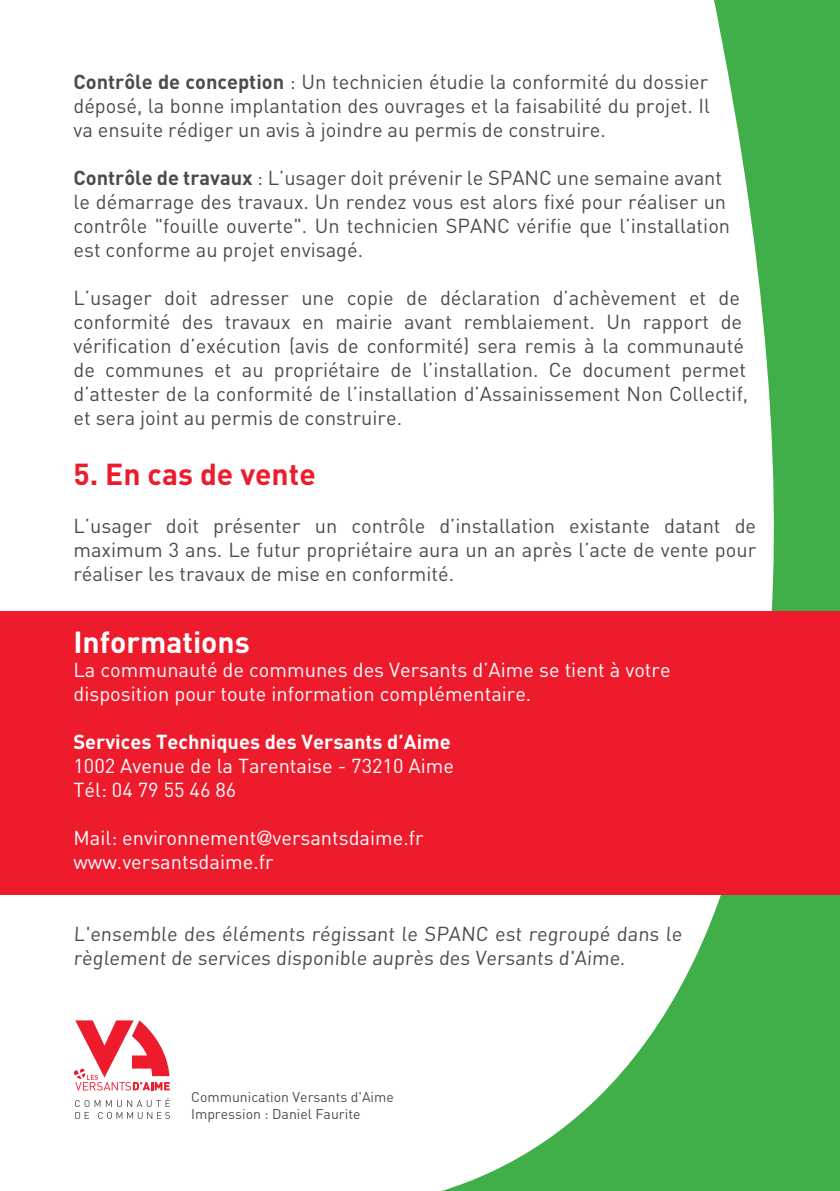
<style>
.page{position:relative;width:840px;height:1191px;background:#fff}
.page>*{position:absolute;margin:0;border:0;box-sizing:border-box;transform-origin:0 0}
.t1{font:700 30px "Din Euro T";color:#ee1b2d}
.t2{font:700 30px "Din Euro T";color:#fff}
.t3{font:20px/24px "Din Euro T";color:#4b4c4d}
.t4{font:20px/24px "Din Euro T";color:#fff}
.t5{font:700 20px "Din Euro T";color:#fff}
.t6{font:14px "Din Euro T";color:#4b4c4d}
.s1{font-weight:700}
</style>
<div class="page">
<svg style="left:442px;top:0;width:397px;height:1191px"></svg>
<div style="left:0;top:611px;width:839px;height:284px;background:#ee1b2d"></div>
<svg style="left:74px;top:1020px;width:96px;height:70px"></svg>
<svg style="left:75px;top:1097px;width:95px;height:22px"></svg>
<p class="t3" style="left:73px;top:70px;width:637px;text-align:justify"><span class="s1">Contrôle de conception</span> : Un technicien étudie la conformité du dossier déposé, la bonne implantation des ouvrages et la faisabilité du projet. Il va ensuite rédiger un avis à joindre au permis de construire.</p>
<p class="t3" style="left:73px;top:166px;width:658px"><span class="s1">Contrôle de travaux</span> : L’usager doit prévenir le SPANC une semaine avant le démarrage des travaux. Un rendez vous est alors fixé pour réaliser un contrôle "fouille ouverte". Un technicien SPANC vérifie que l’installation est conforme au projet envisagé.</p>
<p class="t3" style="left:73px;top:286px;width:676px">L’usager doit adresser une copie de déclaration d’achèvement et de conformité des travaux en mairie avant remblaiement. Un rapport de vérification d’exécution (avis de conformité) sera remis à la communauté de communes et au propriétaire de l’installation. Ce document permet d’attester de la conformité de l’installation d’Assainissement Non Collectif, et sera joint au permis de construire.</p>
<p class="t1" style="left:73px;top:455px;width:244px">5. En cas de vente</p>
<p class="t3" style="left:73px;top:514px;width:684px;text-align:justify">L’usager doit présenter un contrôle d’installation existante datant de maximum 3 ans. Le futur propriétaire aura un an après l’acte de vente pour réaliser les travaux de mise en conformité.</p>
<p class="t2" style="left:73px;top:622px;width:178px">Informations</p>
<p class="t4" style="left:73px;top:657px;width:598px">La communauté de communes des Versants d’Aime se tient à votre disposition pour toute information complémentaire.</p>
<p class="t5" style="left:73px;top:728px;width:378px">Services Techniques des Versants d’Aime</p>
<p class="t4" style="left:73px;top:753px;width:382px">1002 Avenue de la Tarentaise - 73210 Aime</p>
<p class="t4" style="left:73px;top:777px;width:164px">Tél: 04 79 55 46 86</p>
<p class="t4" style="left:73px;top:825px;width:351px">Mail: environnement@versantsdaime.fr</p>
<p class="t4" style="left:73px;top:849px;width:201px">www.versantsdaime.fr</p>
<p class="t3" style="left:73px;top:921px;width:611px">L'ensemble des éléments régissant le SPANC est regroupé dans le règlement de services disponible auprès des Versants d'Aime.</p>
<p class="t6" style="left:191px;top:1088px;width:204px">Communication Versants d'Aime</p>
<p class="t6" style="left:191px;top:1105px;width:171px">Impression : Daniel Faurite</p>
</div>
